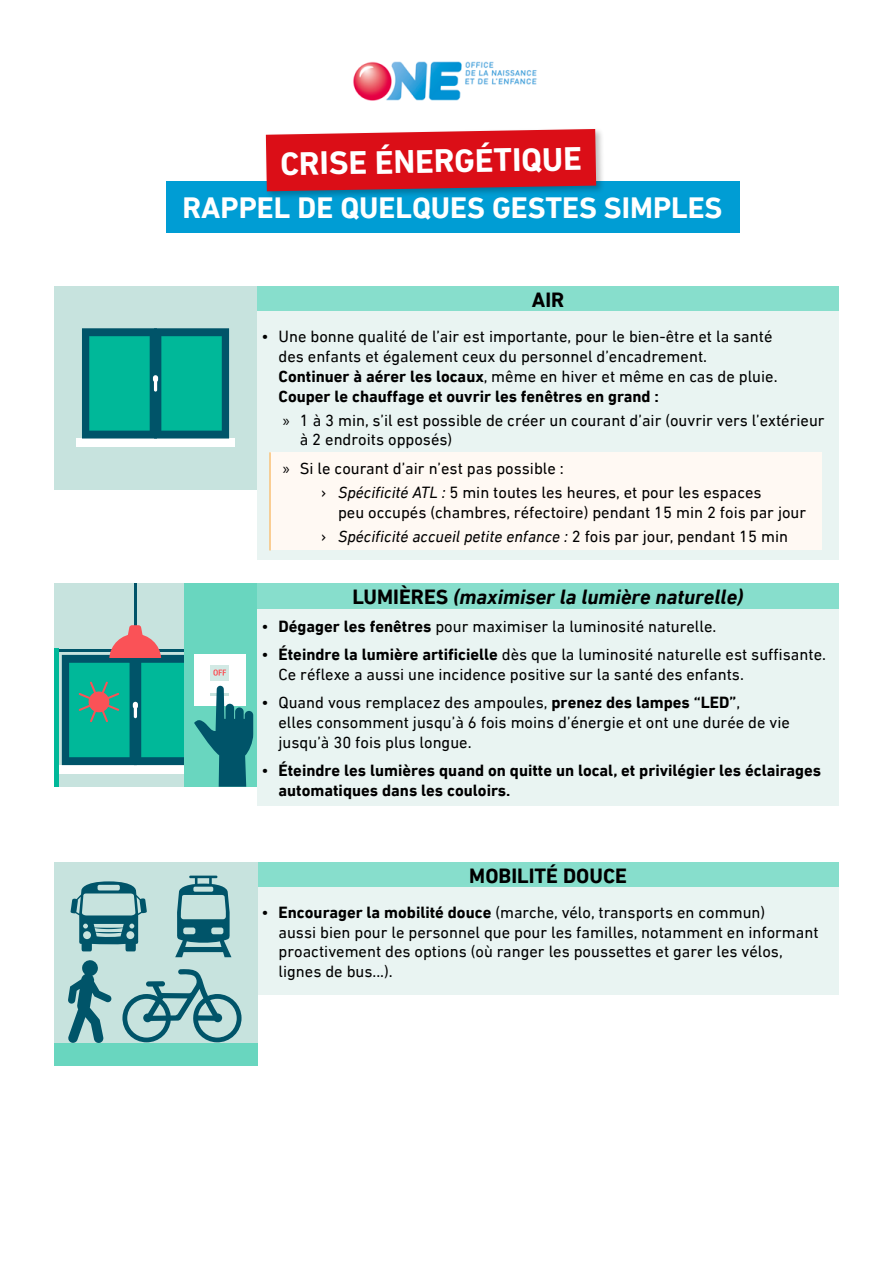
<style>
.page{position:relative;width:893px;height:1263px;background:#fff}
.page>*{position:absolute;margin:0;border:0;box-sizing:border-box;transform-origin:0 0}
.Titre_H{font:700 33px "DIN Next LT Pro";color:#fff}
.Titre_H1{font:700 30px "DIN Next LT Pro";color:#fff}
.Titre_H2{font:italic 700 21px "DIN Next LT Pro";color:#000}
.Titre_H2-2{font:700 21px "DIN Next LT Pro";color:#000}
.Liste_à_puce_1{font:16.5px/19.8px "DIN Next LT Pro";color:#000}
.Liste_à_puce_2{font:16.5px/19.8px "DIN Next LT Pro";color:#000}
.Liste_à_puce_1-2{font:700 16.5px/19.8px "DIN Next LT Pro";color:#000}
.Liste_à_puce_2-2{font:italic 16.5px "DIN Next LT Pro";color:#000}
.s1{font-weight:700}
.s2{font-family:"Myriad Pro"}
.s3{font-style:italic}
.s4{font-style:normal}
.s5{font-weight:400}
</style>
<div class="page">
<img style="left:353px;top:61px;width:184px;height:40px">
<div style="left:166px;top:181px;width:573px;height:52px;background:#009dd4"></div>
<div style="left:264px;top:127px;width:341px;height:73px;background:#000;opacity:.25"></div>
<svg style="left:266px;top:129px;width:330px;height:62px;background:#d31e28"></svg>
<div style="left:54px;top:286px;width:203px;height:203px;background:#c7e3de"></div>
<div style="left:76px;top:438px;width:159px;height:9px;background:#fff"></div>
<svg style="left:82px;top:328px;width:147px;height:110px;background:#019b8b"></svg>
<div style="left:257px;top:286px;width:582px;height:25px;background:#87decc"></div>
<div style="left:257px;top:311px;width:582px;height:249px;background:#e9f4f2"></div>
<div style="left:270px;top:453px;width:552px;height:97px;background:#fff9f3"></div>
<hr style="left:269px;top:453px;width:2px;height:97px;background:#f9c177">
<div style="left:54px;top:584px;width:203px;height:203px;background:#c7e3de"></div>
<div style="left:57px;top:765px;width:158px;height:8px;background:#fff"></div>
<div style="left:257px;top:584px;width:582px;height:25px;background:#87decc"></div>
<div style="left:257px;top:609px;width:582px;height:197px;background:#e9f4f2"></div>
<hr style="left:54px;top:649px;width:138px;height:2px;background:#005469">
<div style="left:54px;top:648px;width:5px;height:139px;background:#00b899"></div>
<hr style="left:134px;top:584px;width:2px;height:52px;background:#005469">
<div style="left:185px;top:584px;width:72px;height:203px;background:#69d6bf"></div>
<svg style="left:62px;top:625px;width:191px;height:162px"></svg>
<div style="left:257px;top:862px;width:582px;height:26px;background:#87decc"></div>
<div style="left:257px;top:888px;width:582px;height:107px;background:#e9f4f2"></div>
<div style="left:54px;top:862px;width:203px;height:203px;background:#c7e3de"></div>
<svg style="left:122px;top:969px;width:120px;height:74px"></svg>
<div style="left:54px;top:1043px;width:203px;height:22px;background:#69d6bf"></div>
<svg style="left:70px;top:881px;width:77px;height:70px"></svg>
<svg style="left:175px;top:875px;width:56px;height:82px"></svg>
<svg style="left:68px;top:960px;width:44px;height:83px"></svg>
<p class="Titre_H" style="left:280px;top:145px;width:303px;rotate:-1deg">CRISE ÉNERGÉTIQUE</p>
<h1 class="Titre_H1" style="left:183px;top:190px;width:541px">RAPPEL DE QUELQUES GESTES SIMPLES</h1>
<h2 class="Titre_H2-2" style="left:532px;top:287px;width:34px">AIR</h2>
<p class="Liste_à_puce_1" style="left:279px;top:326px;width:501px;text-indent:-17px">• Une bonne qualité de l’air est importante, pour le bien-être et la santé des enfants et également ceux du personnel d’encadrement.<br><span class="s1">Continuer à aérer les locaux</span>, même en hiver et même en cas de pluie.<br><span class="s1">Couper le chauffage et ouvrir les fenêtres en grand :</span></p>
<p class="Liste_à_puce_2" style="left:300px;top:410px;width:526px;text-indent:-17px"><span class="s2">»</span> 1 à 3 min, s’il est possible de créer un courant d’air (ouvrir vers l’extérieur à 2 endroits opposés)</p>
<p class="Liste_à_puce_2" style="left:283px;top:458px;width:283px"><span class="s2">»</span> Si le courant d’air n’est pas possible :</p>
<p class="Liste_à_puce_2" style="left:338px;top:482px;width:470px;text-indent:-17px">› <span class="s3">Spécificité ATL :</span> 5 min toutes les heures, et pour les espaces<br>peu occupés (chambres, réfectoire) pendant 15 min 2 fois par jour</p>
<p class="Liste_à_puce_2-2" style="left:321px;top:526px;width:468px"><span class="s4">›</span> Spécificité accueil petite enfance : <span class="s4">2 fois par jour, pendant 15 min</span></p>
<h2 class="Titre_H2" style="left:353px;top:585px;width:392px"><span class="s4">LUMIÈRES</span> (maximiser la lumière naturelle)</h2>
<p class="Liste_à_puce_1" style="left:261px;top:616px;width:456px">• <span class="s1">Dégager les fenêtres</span> pour maximiser la luminosité naturelle.</p>
<p class="Liste_à_puce_1" style="left:279px;top:644px;width:549px;text-indent:-17px">• <span class="s1">Éteindre la lumière artificielle</span> dès que la luminosité naturelle est suffisante.<br>Ce réflexe a aussi une incidence positive sur la santé des enfants.</p>
<p class="Liste_à_puce_1" style="left:279px;top:692px;width:513px;text-indent:-17px">• Quand vous remplacez des ampoules, <span class="s1">prenez des lampes “LED”</span>,<br>elles consomment jusqu’à 6 fois moins d’énergie et ont une durée de vie jusqu’à 30 fois plus longue.</p>
<p class="Liste_à_puce_1-2" style="left:279px;top:760px;width:544px;text-indent:-17px"><span class="s5">•</span> Éteindre les lumières quand on quitte un local, et privilégier les éclairages automatiques dans les couloirs.</p>
<h2 class="Titre_H2-2" style="left:469px;top:863px;width:159px">MOBILITÉ DOUCE</h2>
<p class="Liste_à_puce_1" style="left:279px;top:902px;width:542px;text-indent:-17px">• <span class="s1">Encourager la mobilité douce</span> (marche, vélo, transports en commun)<br>aussi bien pour le personnel que pour les familles, notamment en informant proactivement des options (où ranger les poussettes et garer les vélos, lignes de bus...).</p>
</div>
